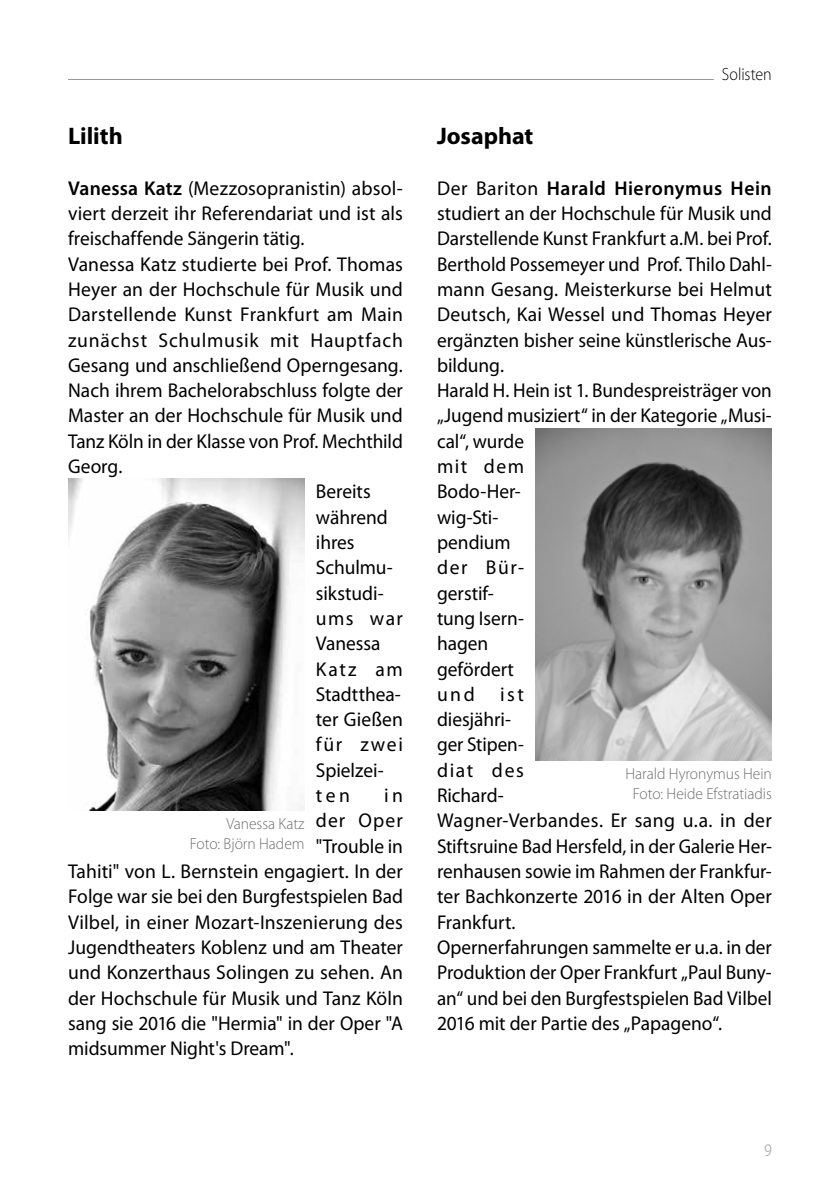
<style>
.page{position:relative;width:840px;height:1191px;background:#fff}
.page>*{position:absolute;margin:0;border:0;box-sizing:border-box;transform-origin:0 0}
.t1{font:700 24px "Myriad Pro";color:#000}
.t2{font:20px/25.2px "Myriad Pro";color:#000}
.t3{font:20px "Myriad Pro";color:#000;scale:.96 1}
.t4{font:20px "Myriad Pro";letter-spacing:.02em;color:#000}
.t5{font:20px "Myriad Pro";letter-spacing:.04em;color:#000}
.t6{font:300 17.6px "Myriad Pro";color:#000;scale:.91 1}
.t7{font:300 17.6px "Myriad Pro";color:#939598;scale:.91 1}
.t8{font:300 16px/20px "Myriad Pro";letter-spacing:-.005em;color:#6d6e71;text-align:right}
.s1{font-weight:600}
</style>
<div class="page">
<hr style="left:68px;top:79px;width:645px;height:1px;background:#939598">
<img style="left:68px;top:478px;width:236px;height:332px">
<img style="left:535px;top:429px;width:236px;height:331px">
<p class="t1" style="left:68px;top:120px;width:56px">Lilith</p>
<p class="t2" style="left:68px;top:175px;width:336px"><span class="s1">Vanessa Katz</span> (Mezzosopranistin) absol-</p>
<p class="t2" style="left:68px;top:200px;width:336px">viert derzeit ihr Referendariat und ist als</p>
<p class="t2" style="left:68px;top:226px;width:238px">freischaffende Sängerin tätig.</p>
<p class="t2" style="left:68px;top:251px;width:336px">Vanessa Katz studierte bei Prof. Thomas</p>
<p class="t2" style="left:68px;top:276px;width:336px">Heyer an der Hochschule für Musik und</p>
<p class="t4" style="left:68px;top:302px;width:336px">Darstellende Kunst Frankfurt am Main</p>
<p class="t5" style="left:68px;top:327px;width:336px">zunächst Schulmusik mit Hauptfach</p>
<p class="t2" style="left:68px;top:352px;width:336px">Gesang und anschließend Operngesang.</p>
<p class="t2" style="left:68px;top:377px;width:336px">Nach ihrem Bachelorabschluss folgte der</p>
<p class="t2" style="left:68px;top:403px;width:336px">Master an der Hochschule für Musik und</p>
<p class="t3" style="left:68px;top:429px;width:350px">Tanz Köln in der Klasse von Prof. Mechthild</p>
<p class="t2" style="left:68px;top:453px;width:56px">Georg.</p>
<p class="t2" style="left:316px;top:479px;width:56px">Bereits</p>
<p class="t2" style="left:316px;top:504px;width:73px">während</p>
<p class="t2" style="left:316px;top:529px;width:40px">ihres</p>
<p class="t2" style="left:316px;top:554px;width:78px">Schulmu-</p>
<p class="t2" style="left:316px;top:580px;width:69px">sikstudi-</p>
<p class="t2" style="left:316px;top:605px;width:88px">ums war</p>
<p class="t2" style="left:316px;top:630px;width:66px">Vanessa</p>
<p class="t2" style="left:316px;top:656px;width:88px">Katz am</p>
<p class="t2" style="left:316px;top:681px;width:86px">Stadtthea-</p>
<p class="t2" style="left:316px;top:706px;width:88px">ter Gießen</p>
<p class="t2" style="left:316px;top:732px;width:88px">für zwei</p>
<p class="t2" style="left:316px;top:757px;width:69px">Spielzei-</p>
<p class="t2" style="left:316px;top:782px;width:36px">ten</p>
<p class="t2" style="left:384px;top:782px;width:20px">in</p>
<p class="t2" style="left:316px;top:807px;width:88px">der Oper</p>
<p class="t2" style="left:316px;top:833px;width:88px">"Trouble in</p>
<p class="t2" style="left:68px;top:858px;width:336px">Tahiti" von L. Bernstein engagiert. In der</p>
<p class="t2" style="left:68px;top:883px;width:336px">Folge war sie bei den Burgfestspielen Bad</p>
<p class="t2" style="left:68px;top:909px;width:336px">Vilbel, in einer Mozart-Inszenierung des</p>
<p class="t2" style="left:68px;top:934px;width:336px">Jugendtheaters Koblenz und am Theater</p>
<p class="t2" style="left:68px;top:959px;width:336px">und Konzerthaus Solingen zu sehen. An</p>
<p class="t2" style="left:68px;top:985px;width:336px">der Hochschule für Musik und Tanz Köln</p>
<p class="t2" style="left:68px;top:1010px;width:336px">sang sie 2016 die "Hermia" in der Oper "A</p>
<p class="t2" style="left:68px;top:1035px;width:227px">midsummer Night's Dream".</p>
<p class="t8" style="left:190px;top:813px;width:116px">Vanessa Katz<br>Foto: Björn Hadem</p>
<p class="t6" style="left:721px;top:64px;width:56px">Solisten</p>
<p class="t1" style="left:437px;top:120px;width:98px">Josaphat</p>
<p class="t2" style="left:437px;top:175px;width:336px">Der Bariton <span class="s1">Harald Hieronymus Hein </span>studiert an der Hochschule für Musik und<br>Darstellende Kunst Frankfurt a.M. bei Prof.<br>Berthold Possemeyer und Prof. Thilo Dahl&shy;mann Gesang. Meisterkurse bei Helmut<br>Deutsch, Kai Wessel und Thomas Heyer ergänzten bisher seine künstlerische Aus&shy;bildung.<br>Harald H. Hein ist 1. Bundespreisträger von „Jugend musiziert“ in der Kategorie „Musi&shy;cal“, wurde<br>mit dem<br>Bodo-Her-<br>wig-Sti-<br>pendium<br>der Bür-<br>gerstif-<br>tung Isern-<br>hagen<br>gefördert<br>und</p>
<p class="t2" style="left:437px;top:681px;width:336px;text-indent:63px">ist<br>diesjähri-<br>ger Stipen-<br>diat des<br>Richard-<br>Wagner-Verbandes. Er sang u.a. in der<br>Stiftsruine Bad Hersfeld, in der Galerie Her&shy;renhausen sowie im Rahmen der Frankfur&shy;ter Bachkonzerte 2016 in der Alten Oper<br>Frankfurt.<br>Opernerfahrungen sammelte er u.a. in der<br>Produktion der Oper Frankfurt „Paul Buny&shy;an“ und bei den Burgfestspielen Bad Vilbel<br>2016 mit der Partie des „Papageno“.</p>
<p class="t8" style="left:625px;top:763px;width:148px;text-align:center">Harald Hyronymus Hein<br>Foto: Heide Efstratiadis</p>
<p class="t7" style="left:763px;top:1140px;width:10px">9</p>
</div>
